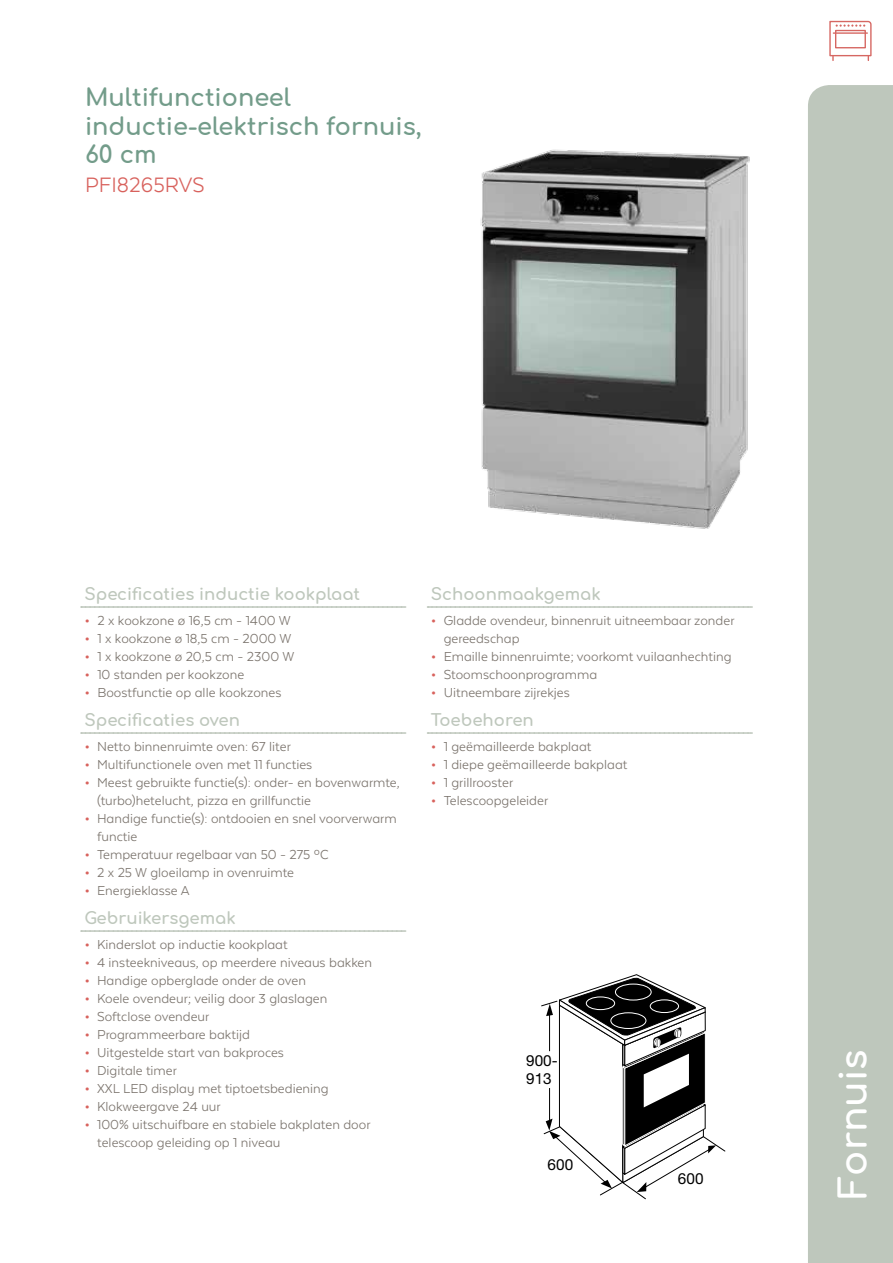
<style>
.page{position:relative;width:893px;height:1263px;background:#fff}
.page>*{position:absolute;margin:0;border:0;box-sizing:border-box;transform-origin:0 0}
.t1{font:700 37.5px "Comfortaa";color:#fff}
.t2{font:700 24px/28.5px "Comfortaa";color:#739c8a}
.t3{font:24px "Texta Alt";color:#d8625d}
.t4{font:700 16.5px "Comfortaa";color:#bec7bc}
.t5{font:15.3px/18.5px "Helvetica Neue";letter-spacing:.005em;color:#000}
.t6{font:15px/18px "Texta Alt";color:#7a736c}
.s1{font-weight:700;font-size:18px;color:#d8625d}
</style>
<div class="page">
<div style="left:808px;top:85px;width:85px;height:1178px;background:#bec7bc"></div>
<svg style="left:829px;top:20px;width:43px;height:40px"></svg>
<svg style="left:81px;top:606px;width:325px;height:2px"></svg>
<svg style="left:81px;top:732px;width:325px;height:2px"></svg>
<svg style="left:81px;top:930px;width:325px;height:2px"></svg>
<svg style="left:427px;top:606px;width:325px;height:2px"></svg>
<svg style="left:427px;top:732px;width:325px;height:2px"></svg>
<img style="left:480px;top:149px;width:270px;height:380px">
<svg style="left:541px;top:974px;width:184px;height:225px"></svg>
<h2 class="t2" style="left:85px;top:80px;width:338px">Multifunctioneel inductie-elektrisch fornuis,<br>60 cm</h2>
<h2 class="t3" style="left:85px;top:172px;width:121px">PFI8265RVS</h2>
<p class="t4" style="left:84px;top:579px;width:277px">Specificaties inductie kookplaat</p>
<p class="t6" style="left:85px;top:612px;width:208px"><span class="s1">•</span> 2 x kookzone ø 16,5 cm - 1400 W</p>
<p class="t6" style="left:85px;top:630px;width:208px"><span class="s1">•</span> 1 x kookzone ø 18,5 cm - 2000 W</p>
<p class="t6" style="left:85px;top:648px;width:211px"><span class="s1">•</span> 1 x kookzone ø 20,5 cm - 2300 W</p>
<p class="t6" style="left:85px;top:666px;width:161px"><span class="s1">•</span> 10 standen per kookzone</p>
<p class="t6" style="left:85px;top:684px;width:198px"><span class="s1">•</span> Boostfunctie op alle kookzones</p>
<p class="t4" style="left:84px;top:705px;width:157px">Specificaties oven</p>
<p class="t6" style="left:84px;top:737px;width:208px"><span class="s1">•</span> Netto binnenruimte oven: 67 liter</p>
<p class="t6" style="left:84px;top:755px;width:229px"><span class="s1">•</span> Multifunctionele oven met 11 functies</p>
<p class="t6" style="left:97px;top:773px;width:304px;text-indent:-13px"><span class="s1">•</span> Meest gebruikte functie(s): onder- en bovenwarmte, (turbo)hetelucht, pizza en grillfunctie</p>
<p class="t6" style="left:97px;top:809px;width:301px;text-indent:-13px"><span class="s1">•</span> Handige functie(s): ontdooien en snel voorverwarm functie</p>
<p class="t6" style="left:84px;top:845px;width:246px"><span class="s1">•</span> Temperatuur regelbaar van 50 - 275 ºC</p>
<p class="t6" style="left:84px;top:863px;width:211px"><span class="s1">•</span> 2 x 25 W gloeilamp in ovenruimte</p>
<p class="t6" style="left:84px;top:881px;width:107px"><span class="s1">•</span> Energieklasse A</p>
<p class="t4" style="left:84px;top:903px;width:153px">Gebruikersgemak</p>
<p class="t6" style="left:84px;top:935px;width:205px"><span class="s1">•</span> Kinderslot op inductie kookplaat</p>
<p class="t6" style="left:84px;top:953px;width:289px"><span class="s1">•</span> 4 insteekniveaus, op meerdere niveaus bakken</p>
<p class="t6" style="left:84px;top:971px;width:223px"><span class="s1">•</span> Handige opberglade onder de oven</p>
<p class="t6" style="left:84px;top:989px;width:245px"><span class="s1">•</span> Koele ovendeur; veilig door 3 glaslagen</p>
<p class="t6" style="left:84px;top:1007px;width:126px"><span class="s1">•</span> Softclose ovendeur</p>
<p class="t6" style="left:84px;top:1025px;width:167px"><span class="s1">•</span> Programmeerbare baktijd</p>
<p class="t6" style="left:84px;top:1043px;width:201px"><span class="s1">•</span> Uitgestelde start van bakproces</p>
<p class="t6" style="left:84px;top:1061px;width:94px"><span class="s1">•</span> Digitale timer</p>
<p class="t6" style="left:84px;top:1079px;width:246px"><span class="s1">•</span> XXL LED display met tiptoetsbediening</p>
<p class="t6" style="left:84px;top:1097px;width:138px"><span class="s1">•</span> Klokweergave 24 uur</p>
<p class="t6" style="left:97px;top:1115px;width:275px;text-indent:-13px"><span class="s1">•</span> 100% uitschuifbare en stabiele bakplaten door telescoop geleiding op 1 niveau</p>
<p class="t4" style="left:431px;top:579px;width:171px">Schoonmaakgemak</p>
<p class="t6" style="left:444px;top:611px;width:292px;text-indent:-13px"><span class="s1">•</span> Gladde ovendeur, binnenruit uitneembaar zonder gereedschap</p>
<p class="t6" style="left:431px;top:647px;width:302px"><span class="s1">•</span> Emaille binnenruimte; voorkomt vuilaanhechting</p>
<p class="t6" style="left:431px;top:665px;width:168px"><span class="s1">•</span> Stoomschoonprogramma</p>
<p class="t6" style="left:431px;top:683px;width:140px"><span class="s1">•</span> Uitneembare zijrekjes</p>
<p class="t4" style="left:431px;top:705px;width:104px">Toebehoren</p>
<p class="t6" style="left:431px;top:737px;width:162px"><span class="s1">•</span> 1 geëmailleerde bakplaat</p>
<p class="t6" style="left:431px;top:755px;width:198px"><span class="s1">•</span> 1 diepe geëmailleerde bakplaat</p>
<p class="t6" style="left:431px;top:773px;width:84px"><span class="s1">•</span> 1 grillrooster</p>
<p class="t6" style="left:431px;top:791px;width:119px"><span class="s1">•</span> Telescoopgeleider</p>
<p class="t5" style="left:526px;top:1051px;width:33px">900-<br>913</p>
<p class="t5" style="left:548px;top:1155px;width:27px">600</p>
<p class="t5" style="left:678px;top:1169px;width:27px">600</p>
<h1 class="t1" style="left:819px;top:1199px;width:151px;rotate:-90deg">Fornuis</h1>
</div>
